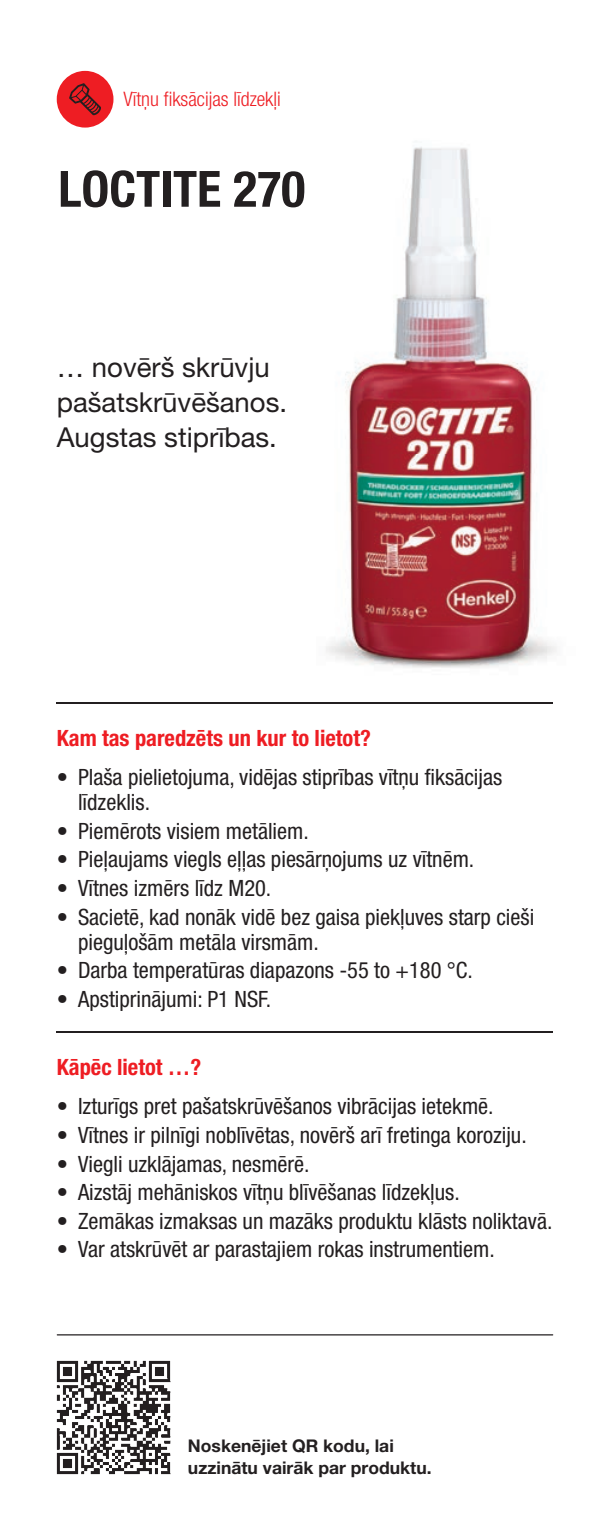
<style>
.page{position:relative;width:610px;height:1531px;background:#fff}
.page>*{position:absolute;margin:0;border:0;box-sizing:border-box;transform-origin:0 0}
.t1{font:700 condensed 50px "Helvetica Neue LT Pro";color:#231f20}
.t2{font:27.5px/35px "Helvetica Neue LT Pro";color:#231f20}
.t3{font:condensed 22.5px/25px "Helvetica Neue LT Pro";color:#231f20}
.t4{font:700 condensed 22.5px "Helvetica Neue LT Pro";color:#ee1d23}
.t5{font:300 condensed 20px "Helvetica Neue LT Pro";color:#ee1d23}
.t6{font:700 17.5px/22.5px "Helvetica Neue LT Pro";color:#231f20}
</style>
<div class="page">
<img style="left:56px;top:1360px;width:115px;height:115px">
<img style="left:298px;top:146px;width:259px;height:558px">
<hr style="left:57px;top:1334px;width:496px;height:1px;background:#231f20">
<hr style="left:57px;top:702px;width:496px;height:1px;background:#231f20">
<hr style="left:57px;top:1031px;width:496px;height:1px;background:#231f20">
<div style="left:57px;top:71px;width:56px;height:57px;background:#ee1d23;border-radius:50%"></div>
<svg style="left:69px;top:83px;width:32px;height:33px"></svg>
<p class="t5" style="left:123px;top:88px;width:159px">Vītņu fiksācijas līdzekļi</p>
<h1 class="t1" style="left:58px;top:159px;width:248px">LOCTITE 270</h1>
<p class="t2" style="left:57px;top:350px;width:232px">… novērš skrūvju pašatskrūvēšanos.<br>Augstas stiprības.</p>
<p class="t4" style="left:57px;top:724px;width:315px">Kam tas paredzēts un kur to lietot?</p>
<p class="t3" style="left:78px;top:765px;width:425px;text-indent:-21px">• Plaša pielietojuma, vidējas stiprības vītņu fiksācijas līdzeklis.</p>
<p class="t3" style="left:57px;top:818px;width:253px">• Piemērots visiem metāliem.</p>
<p class="t3" style="left:57px;top:847px;width:419px">• Pieļaujams viegls eļļas piesārņojums uz vītnēm.</p>
<p class="t3" style="left:57px;top:875px;width:216px">• Vītnes izmērs līdz M20.</p>
<p class="t3" style="left:78px;top:904px;width:457px;text-indent:-21px">• Sacietē, kad nonāk vidē bez gaisa piekļuves starp cieši pieguļošām metāla virsmām.</p>
<p class="t3" style="left:57px;top:957px;width:417px">• Darba temperatūras diapazons -55 to +180 °C.</p>
<p class="t3" style="left:57px;top:986px;width:216px">• Apstiprinājumi: P1 NSF.</p>
<p class="t4" style="left:57px;top:1053px;width:146px">Kāpēc lietot …?</p>
<p class="t3" style="left:57px;top:1094px;width:438px">• Izturīgs pret pašatskrūvēšanos vibrācijas ietekmē.</p>
<p class="t3" style="left:57px;top:1122px;width:471px">• Vītnes ir pilnīgi noblīvētas, novērš arī fretinga koroziju.</p>
<p class="t3" style="left:57px;top:1151px;width:254px">• Viegli uzklājamas, nesmērē.</p>
<p class="t3" style="left:57px;top:1179px;width:404px">• Aizstāj mehāniskos vītņu blīvēšanas līdzekļus.</p>
<p class="t3" style="left:57px;top:1208px;width:497px">• Zemākas izmaksas un mazāks produktu klāsts noliktavā.</p>
<p class="t3" style="left:57px;top:1236px;width:439px">• Var atskrūvēt ar parastajiem rokas instrumentiem.</p>
<p class="t6" style="left:188px;top:1434px;width:245px">Noskenējiet QR kodu, lai uzzinātu vairāk par produktu.</p>
</div>
